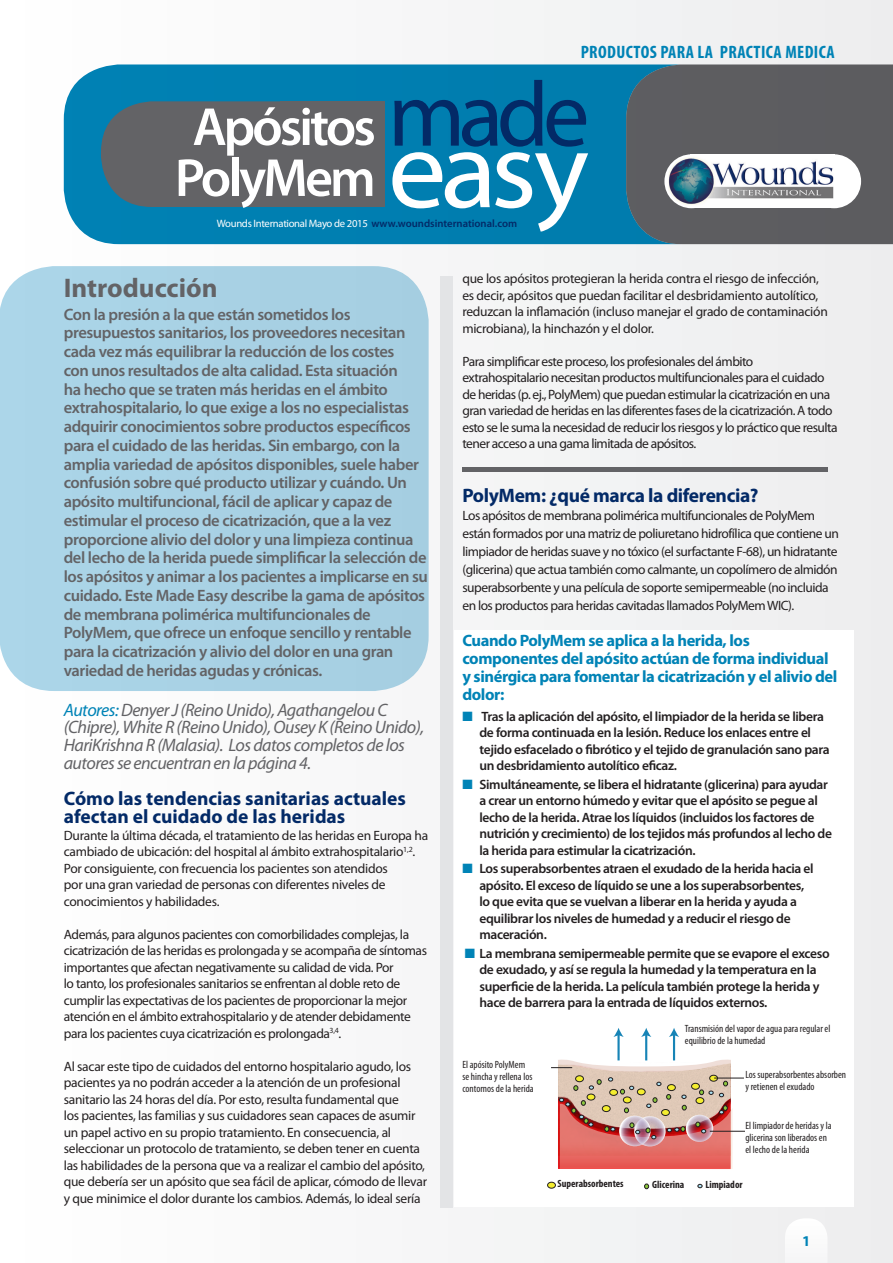
<style>
.page{position:relative;width:893px;height:1263px;background:#f7f7f8}
.page>*{position:absolute;margin:0;border:0;box-sizing:border-box;transform-origin:0 0}
.t1{font:111.3px "Myriad Pro";color:#fff;scale:1.05 1}
.t2{font:92.55px "Myriad Pro";color:#032a67}
.t3{font:600 54px/51px "Myriad Pro";letter-spacing:-.055em;color:#fff;text-align:center}
.t4{font:700 27px "Myriad Pro";color:#636366}
.t5{font:700 19.5px/18px "Myriad Pro";color:#032a67}
.t6{font:700 19.5px "Myriad Pro";letter-spacing:-.02em;color:#032a67}
.t7{font:italic 18px/17.9px "Myriad Pro";letter-spacing:-.03em;color:#636366}
.t8{font:700 condensed 18px "Myriad Pro";letter-spacing:.02em;color:#0083b6}
.t9{font:600 16.5px/18.8px "Myriad Pro";letter-spacing:-.025em;color:#636366}
.t10{font:700 16.5px/18px "Myriad Pro";letter-spacing:-.025em;color:#0083b6}
.t11{font:700 15px "Myriad Pro";color:#0083b6}
.t12{font:13.5px/16.5px "Myriad Pro";letter-spacing:-.03em;color:#231f20}
.t13{font:600 13.5px/16.5px "Myriad Pro";letter-spacing:-.025em;color:#231f20}
.t14{font:10.8px/12.9px "Whitney";color:#231f20}
.t15{font:10.65px "Myriad Pro";letter-spacing:-.03em;color:#fff}
.t16{font:condensed 10.5px/12px "Myriad Pro";color:#231f20}
.t17{font:700 condensed 10.5px "Myriad Pro";color:#231f20}
.s1{font-weight:600;color:#032a67}
.s2{color:#0083b6}
</style>
<div class="page">
<div style="left:0;top:266px;width:429px;height:425px;background:#a9d2e5"></div>
<div style="left:681px;top:64px;width:212px;height:180px;background:#5c5c60"></div>
<svg style="left:64px;top:64px;width:617px;height:180px;background:#0d7da9"></svg>
<div style="left:440px;top:276px;width:13px;height:932px;background:#e3e4e6"></div>
<div style="left:101px;top:101px;width:269px;height:106px;background:#636366;border-radius:51px"></div>
<div style="left:280px;top:101px;width:105px;height:106px;background:#636366"></div>
<svg style="left:664px;top:154px;width:54px;height:54px"></svg>
<div style="left:690px;top:154px;width:145px;height:54px;background:#fff"></div>
<div style="left:807px;top:154px;width:54px;height:54px;background:#fff;border-radius:50%"></div>
<img style="left:668px;top:157px;width:166px;height:49px">
<div style="left:454px;top:630px;width:399px;height:576px;background:#fff"></div>
<hr style="left:462px;top:467px;width:366px;height:4px;background:#636366">
<hr style="left:617px;top:1034px;width:3px;height:26px;background:#1784b6">
<svg style="left:613px;top:1028px;width:11px;height:9px"></svg>
<hr style="left:673px;top:1034px;width:2px;height:26px;background:#1784b6">
<svg style="left:669px;top:1028px;width:10px;height:9px"></svg>
<hr style="left:645px;top:1034px;width:2px;height:26px;background:#1784b6">
<svg style="left:641px;top:1028px;width:10px;height:9px"></svg>
<hr style="left:714px;top:1078px;width:30px;height:1px;background:#231f20">
<hr style="left:710px;top:1131px;width:38px;height:1px;background:#231f20">
<div style="left:548px;top:1182px;width:7px;height:6px;background:#f4ed2f;border-radius:50%"></div>
<div style="left:547px;top:1182px;width:9px;height:6px;border:1px solid #231f20;border-radius:50%"></div>
<svg style="left:644px;top:1184px;width:5px;height:5px"></svg>
<svg style="left:698px;top:1184px;width:4px;height:4px"></svg>
<svg style="left:551px;top:1059px;width:182px;height:110px;background:#d89f94"></svg>
<div style="left:745px;top:1121px;width:88px;height:49px;background:#fff"></div>
<h3 class="t8" style="left:581px;top:41px;width:256px">PRODUCTOS PARA LA PRACTICA MEDICA</h3>
<h2 class="t2" style="left:388px;top:58px;width:203px">made</h2>
<h1 class="t1" style="left:388px;top:101px;width:193px">easy</h1>
<h3 class="t3" style="left:175px;top:100px;width:202px">Apósitos<br>PolyMem</h3>
<p class="t15" style="left:217px;top:217px;width:302px">Wounds International Mayo de 2015 <span class="s1">www.woundsinternational.com</span></p>
<h3 class="t4" style="left:64px;top:270px;width:155px">Introducción</h3>
<p class="t9" style="left:64px;top:304px;width:366px">Con la presión a la que están sometidos los presupuestos sanitarios, los proveedores necesitan cada vez más equilibrar la reducción de los costes<br>con unos resultados de alta calidad. Esta situación<br>ha hecho que se traten más heridas en el ámbito extrahospitalario, lo que exige a los no especialistas adquirir conocimientos sobre productos específicos para el cuidado de las heridas. Sin embargo, con la amplia variedad de apósitos disponibles, suele haber confusión sobre qué producto utilizar y cuándo. Un apósito multifuncional, fácil de aplicar y capaz de estimular el proceso de cicatrización, que a la vez proporcione alivio del dolor y una limpieza continua del lecho de la herida puede simplificar la selección de los apósitos y animar a los pacientes a implicarse en su cuidado. Este Made Easy describe la gama de apósitos de membrana polimérica multifuncionales de PolyMem, que ofrece un enfoque sencillo y rentable para la cicatrización y alivio del dolor en una gran variedad de heridas agudas y crónicas.</p>
<h3 class="t7" style="left:64px;top:700px;width:362px"><span class="s2">Autores:</span>Denyer J (Reino Unido), Agathangelou C (Chipre), White R (Reino Unido), Ousey K (Reino Unido), HariKrishna R (Malasia). Los datos completos de los autores se encuentran en la página 4.</h3>
<h3 class="t5" style="left:64px;top:789px;width:344px">Cómo las tendencias sanitarias actuales afectan el cuidado de las heridas</h3>
<p class="t12" style="left:64px;top:826px;width:366px">Durante la última década, el tratamiento de las heridas en Europa ha cambiado de ubicación: del hospital al ámbito extrahospitalario<sup>1,2</sup>.<br>Por consiguiente, con frecuencia los pacientes son atendidos<br>por una gran variedad de personas con diferentes niveles de conocimientos y habilidades.</p>
<p class="t12" style="left:64px;top:925px;width:365px">Además, para algunos pacientes con comorbilidades complejas, la cicatrización de las heridas es prolongada y se acompaña de síntomas importantes que afectan negativamente su calidad de vida. Por<br>lo tanto, los profesionales sanitarios se enfrentan al doble reto de cumplir las expectativas de los pacientes de proporcionar la mejor atención en el ámbito extrahospitalario y de atender debidamente para los pacientes cuya cicatrización es prolongada<sup>3,4</sup>.</p>
<p class="t12" style="left:64px;top:1057px;width:365px">Al sacar este tipo de cuidados del entorno hospitalario agudo, los pacientes ya no podrán acceder a la atención de un profesional sanitario las 24 horas del día. Por esto, resulta fundamental que<br>los pacientes, las familias y sus cuidadores sean capaces de asumir un papel activo en su propio tratamiento. En consecuencia, al seleccionar un protocolo de tratamiento, se deben tener en cuenta las habilidades de la persona que va a realizar el cambio del apósito, que debería ser un apósito que sea fácil de aplicar, cómodo de llevar y que minimice el dolor durante los cambios. Además, lo ideal sería</p>
<p class="t12" style="left:462px;top:270px;width:367px">que los apósitos protegieran la herida contra el riesgo de infección, es decir, apósitos que puedan facilitar el desbridamiento autolítico, reduzcan la inflamación (incluso manejar el grado de contaminación microbiana), la hinchazón y el dolor.</p>
<p class="t12" style="left:462px;top:353px;width:377px">Para simplificar este proceso, los profesionales del ámbito extrahospitalario necesitan productos multifuncionales para el cuidado de heridas (p. ej., PolyMem) que puedan estimular la cicatrización en una gran variedad de heridas en las diferentes fases de la cicatrización. A todo esto se le suma la necesidad de reducir los riesgos y lo práctico que resulta tener acceso a una gama limitada de apósitos.</p>
<h3 class="t6" style="left:462px;top:483px;width:298px">PolyMem: ¿qué marca la diferencia?</h3>
<p class="t12" style="left:462px;top:507px;width:378px;line-height:18px">Los apósitos de membrana polimérica multifuncionales de PolyMem están formados por una matriz de poliuretano hidrofílica que contiene un limpiador de heridas suave y no tóxico (el surfactante F-68), un hidratante (glicerina) que actua también como calmante, un copolímero de almidón superabsorbente y una película de soporte semipermeable (no incluida en los productos para heridas cavitadas llamados PolyMem WIC).</p>
<p class="t10" style="left:462px;top:631px;width:376px">Cuando PolyMem se aplica a la herida, los componentes del apósito actúan de forma individual y sinérgica para fomentar la cicatrización y el alivio del dolor:</p>
<p class="t13" style="left:479px;top:707px;width:352px;text-indent:-17px"><span class="s2">■</span> Tras la aplicación del apósito, el limpiador de la herida se libera de forma continuada en la lesión. Reduce los enlaces entre el tejido esfacelado o fibrótico y el tejido de granulación sano para un desbridamiento autolítico eficaz.</p>
<p class="t13" style="left:479px;top:775px;width:354px;text-indent:-17px"><span class="s2">■</span> Simultáneamente, se libera el hidratante (glicerina) para ayudar a crear un entorno húmedo y evitar que el apósito se pegue al lecho de la herida. Atrae los líquidos (incluidos los factores de nutrición y crecimiento) de los tejidos más profundos al lecho de la herida para estimular la cicatrización.</p>
<p class="t13" style="left:479px;top:860px;width:336px;text-indent:-17px"><span class="s2">■</span> Los superabsorbentes atraen el exudado de la herida hacia el apósito. El exceso de líquido se une a los superabsorbentes, lo que evita que se vuelvan a liberar en la herida y ayuda a equilibrar los niveles de humedad y a reducir el riesgo de maceración.</p>
<p class="t13" style="left:479px;top:945px;width:352px;text-indent:-15px"><span class="s2">■</span> La membrana semipermeable permite que se evapore el exceso de exudado, y así se regula la humedad y la temperatura en la superficie de la herida. La película también protege la herida y hace de barrera para la entrada de líquidos externos.</p>
<p class="t16" style="left:685px;top:1022px;width:147px">Transmisión del vapor de agua para regular el equilibrio de la humedad</p>
<p class="t14" style="left:687px;top:1025px;width:135px">Moisture vapour transmission to regulate moisture balance</p>
<p class="t16" style="left:462px;top:1058px;width:73px">El apósito PolyMem se hincha y rellena los contornos de la herida</p>
<p class="t16" style="left:745px;top:1068px;width:102px">Los superabsorbentes absorben y retienen el exudado</p>
<p class="t14" style="left:464px;top:1060px;width:84px;text-align:justify">PolyMem dressing swells and fills the contours of the</p>
<p class="t14" style="left:748px;top:1071px;width:79px">Superabsorbents absorb and retain</p>
<p class="t14" style="left:749px;top:1118px;width:76px">Wound cleanser and glycerin are released into the</p>
<p class="t16" style="left:745px;top:1119px;width:88px">El limpiador de heridas y la glicerina son liberados en el lecho de la herida</p>
<p class="t17" style="left:557px;top:1177px;width:68px">Superabsorbentes</p>
<p class="t17" style="left:652px;top:1178px;width:34px">Glicerina</p>
<p class="t17" style="left:705px;top:1178px;width:39px">Limpiador</p>
<p class="t14" style="left:559px;top:1178px;width:77px">Superabsorbents</p>
<p class="t14" style="left:654px;top:1178px;width:39px">Glycerin</p>
<p class="t14" style="left:706px;top:1178px;width:41px">Cleanser</p>
<p class="t11" style="left:802px;top:1231px;width:10px">1</p>
</div>
